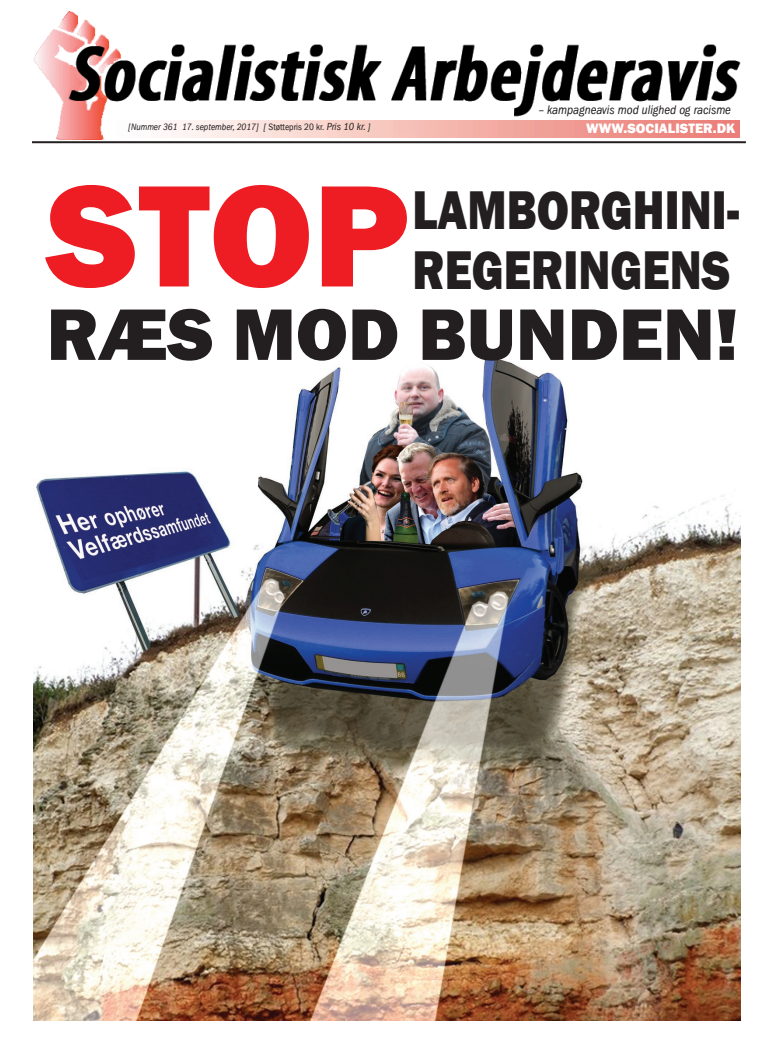
<style>
.page{position:relative;width:770px;height:1049px;background:#fff}
.page>*{position:absolute;margin:0;border:0;box-sizing:border-box;transform-origin:0 0}
.t1{font:800 150px "Franklin Gothic";color:#ee1d23}
.t2{font:800 75.5px "Franklin Gothic";color:#231f20}
.t3{font:800 56.1px/60px "Franklin Gothic";color:#231f20;scale:.83 1}
.t4{font:800 14px "Franklin Gothic";color:#fff}
.t5{font:italic condensed 12.8px "Franklin Gothic LT";color:#231f20}
.t6{font:italic condensed 9.5px "Franklin Gothic LT";color:#231f20}
.s1{font-style:normal}
.s2{font-size:10.5px}
</style>
<div class="page">
<img style="left:33px;top:12px;width:708px;height:128px">
<hr style="left:25px;top:141px;width:721px;height:2px;background:#231f20">
<img style="left:113px;top:121px;width:627px;height:17px">
<div style="left:10px;top:122px;width:22px;height:38px;background:#fff"></div>
<img style="left:33px;top:356px;width:707px;height:664px">
<h3 class="t5" style="left:539px;top:102px;width:194px">– kampagneavis mod ulighed og racisme</h3>
<p class="t6" style="left:128px;top:121px;width:244px">[Nummer 361 17. september, 2017] [ <span class="s1">Støttepris 20 kr.</span> <span class="s2">Pris 10 kr.</span> ]</p>
<h3 class="t4" style="left:586px;top:119px;width:151px">WWW.SOCIALISTER.DK</h3>
<h1 class="t1" style="left:47px;top:139px;width:364px">STOP</h1>
<h3 class="t3" style="left:412px;top:180px;width:396px">LAMBORGHINI-<br>REGERINGENS</h3>
<h2 class="t2" style="left:47px;top:286px;width:693px">RÆS MOD BUNDEN!</h2>
</div>
